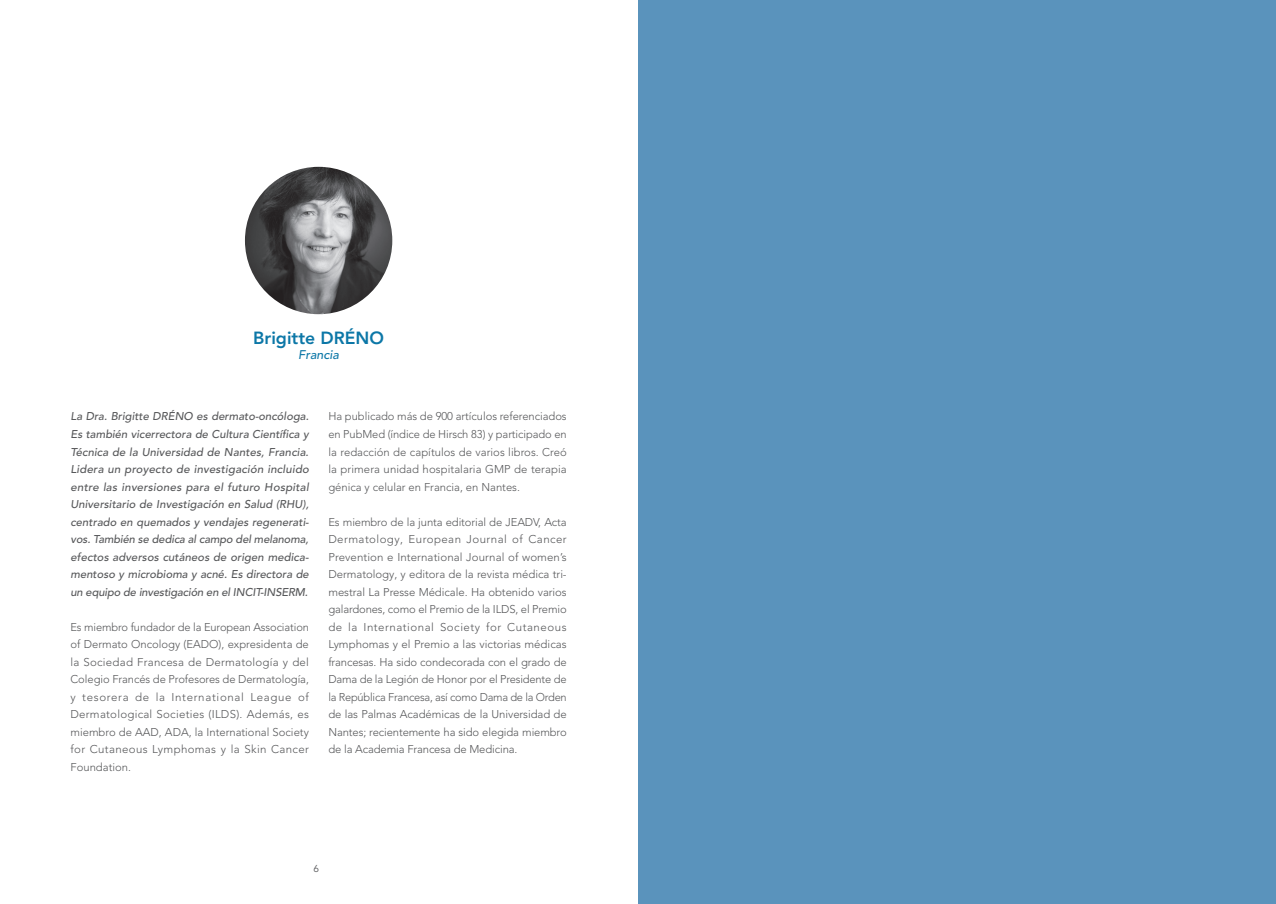
<style>
.page{position:relative;width:1276px;height:904px;background:#fff}
.page>*{position:absolute;margin:0;border:0;box-sizing:border-box;transform-origin:0 0}
.t1{font:800 17.5px "Avenir LT Pro";color:#0c77a7}
.t2{font:italic 500 12.5px "Avenir LT Pro";color:#0c77a7}
.t3{font:300 11.25px/17.5px "Avenir LT Pro";color:#57585a;text-align:justify}
.t4{font:italic 500 11.25px/17.5px "Avenir LT Pro";letter-spacing:-.015em;color:#57585a;text-align:justify}
.t5{font:10px "Avenir LT Pro";color:#57585a}
</style>
<div class="page">
<img style="left:245px;top:167px;width:147px;height:147px;border-radius:74px">
<div style="left:639px;top:0;width:637px;height:904px;background:#5a93bc"></div>
<h1 class="t1" style="left:253px;top:328px;width:132px">Brigitte DRÉNO</h1>
<p class="t2" style="left:298px;top:347px;width:42px">Francia</p>
<p class="t4" style="left:70px;top:408px;width:240px">La Dra. Brigitte DRÉNO es dermato-oncóloga.<br>Es también vicerrectora de Cultura Científica y Técnica de la Universidad de Nantes, Francia.<br>Lidera un proyecto de investigación incluido entre las inversiones para el futuro Hospital Universitario de Investigación en Salud (RHU), centrado en quemados y vendajes regenerati&shy;vos. También se dedica al campo del melanoma, efectos adversos cutáneos de origen medica&shy;mentoso y microbioma y acné. Es directora de un equipo de investigación en el INCIT-INSERM.</p>
<p class="t3" style="left:70px;top:618px;width:240px">Es miembro fundador de la European Association of Dermato Oncology (EADO), expresidenta de la Sociedad Francesa de Dermatología y del Colegio Francés de Profesores de Dermatología, y tesorera de la International League of Dermatological Societies (ILDS). Además, es miembro de AAD, ADA, la International Society for Cutaneous Lymphomas y la Skin Cancer Foundation.</p>
<p class="t3" style="left:328px;top:408px;width:240px">Ha publicado más de 900 artículos referenciados en PubMed (índice de Hirsch 83) y participado en la redacción de capítulos de varios libros. Creó la primera unidad hospitalaria GMP de terapia génica y celular en Francia, en Nantes.</p>
<p class="t3" style="left:328px;top:513px;width:240px">Es miembro de la junta editorial de JEADV, Acta Dermatology, European Journal of Cancer Prevention e International Journal of women’s Dermatology, y editora de la revista médica tri&shy;mestral La Presse Médicale. Ha obtenido varios galardones, como el Premio de la ILDS, el Premio de la International Society for Cutaneous Lymphomas y el Premio a las victorias médicas francesas. Ha sido condecorada con el grado de Dama de la Legión de Honor por el Presidente de la República Francesa, así como Dama de la Orden de las Palmas Académicas de la Universidad de Nantes; recientemente ha sido elegida miembro de la Academia Francesa de Medicina.</p>
<p class="t5" style="left:313px;top:862px;width:7px">6</p>
</div>
